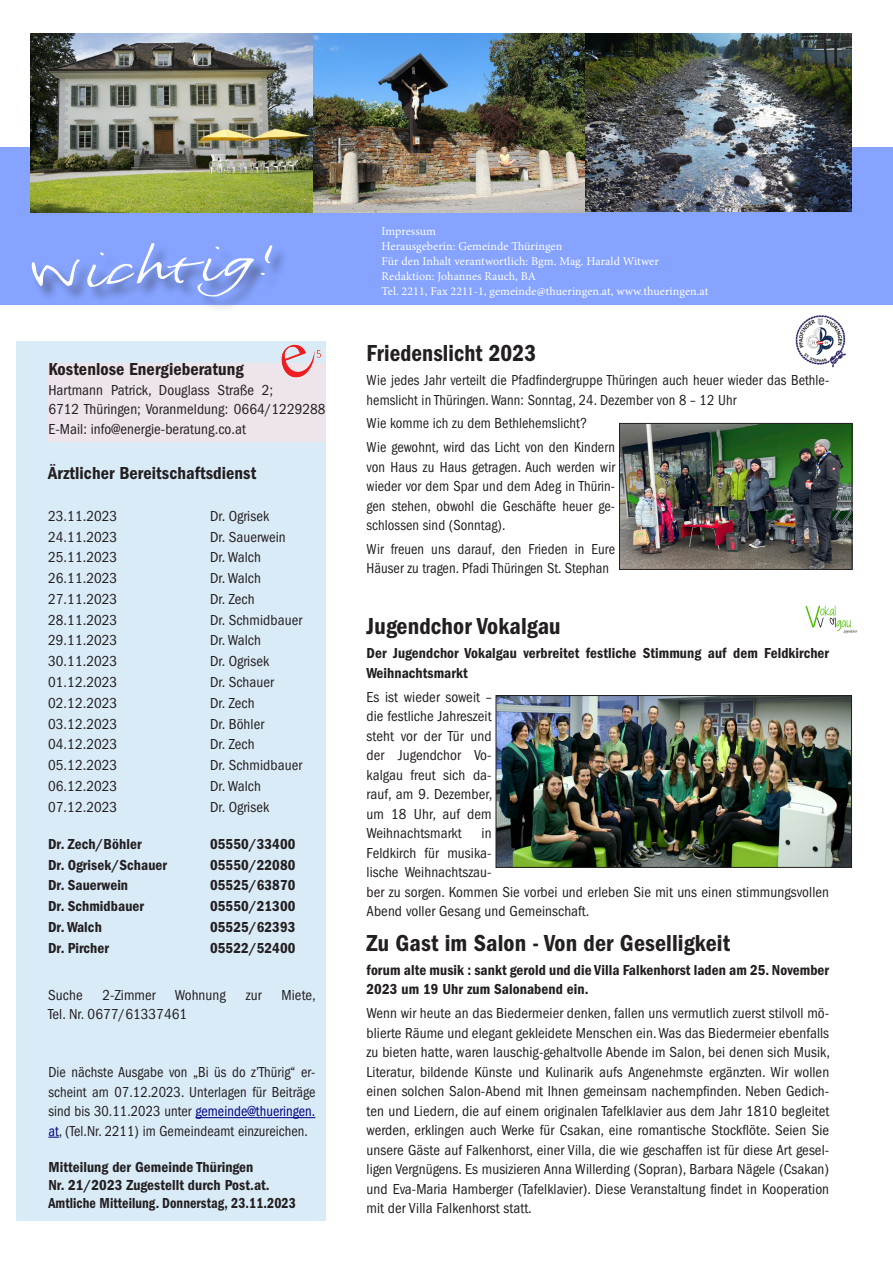
<style>
.page{position:relative;width:893px;height:1263px;background:#fff}
.page>*{position:absolute;margin:0;border:0;box-sizing:border-box;transform-origin:0 0}
.Titel_16pt{font:24px "ITC Franklin Gothic Std Dm Cd";letter-spacing:.005em;color:#231f20}
.Titel_16pt-2{font:24px "ITC Franklin Gothic Std Dm Cd";letter-spacing:.005em;color:#231f20;scale:.96 1}
.Titel_12pt{font:18px "ITC Franklin Gothic Std Dm Cd";letter-spacing:.005em;color:#231f20}
.Titel_16pt-3{font:condensed 15px/19.5px "ITC Franklin Gothic Std";letter-spacing:.005em;color:#231f20;text-align:justify}
.Titel_16pt-4{font:condensed 15px/19.5px "ITC Franklin Gothic Std";letter-spacing:.005em;color:#231f20;scale:.96 1}
.Titel_16pt-5{font:15px/19.5px "ITC Franklin Gothic Std Dm Cd";letter-spacing:.005em;color:#231f20}
.Fließtext{font:condensed 15px/19.5px "ITC Franklin Gothic Std";letter-spacing:.005em;color:#231f20;text-align:justify;scale:.96 1}
.Fließtext-2{font:condensed 15px/19.5px "ITC Franklin Gothic Std";letter-spacing:.005em;color:#231f20}
.Fließtext_halbfett{font:15px "ITC Franklin Gothic Std Dm Cd";letter-spacing:.005em;color:#231f20}
.Titel_16pt-6{font:15px "ITC Franklin Gothic Std Dm Cd";letter-spacing:.005em;color:#231f20;scale:.93 1}
.Titel_12pt-2{font:15px "ITC Franklin Gothic Std Dm Cd";letter-spacing:.005em;color:#231f20}
.t1{font:12px "Minion Pro";letter-spacing:.005em;color:#fff}
.s1{color:#000080}
</style>
<div class="page">
<div style="left:0;top:147px;width:893px;height:158px;background:#85a3ff"></div>
<div style="left:32px;top:244px;width:256px;height:69px;background:#231f20;opacity:.5"></div>
<svg style="left:31px;top:243px;width:244px;height:54px"></svg>
<img style="left:243px;top:33px;width:608px;height:180px">
<img style="left:31px;top:33px;width:282px;height:179px">
<div style="left:16px;top:341px;width:310px;height:879px;background:#daebf8"></div>
<hr style="left:196px;top:1117px;width:119px;height:1px;background:#000080">
<div style="left:48px;top:363px;width:278px;height:78px;background:#ede4ec"></div>
<img style="left:281px;top:344px;width:40px;height:34px">
<img style="left:621px;top:425px;width:229px;height:143px">
<div style="left:619px;top:423px;width:233px;height:147px;border:1px solid #231f20"></div>
<img style="left:795px;top:315px;width:52px;height:52px">
<img style="left:805px;top:605px;width:52px;height:28px">
<img style="left:498px;top:697px;width:352px;height:168px">
<div style="left:496px;top:695px;width:356px;height:172px;border:1px solid #231f20"></div>
<p class="Titel_12pt" style="left:48px;top:359px;width:197px">Kostenlose Energieberatung</p>
<p class="Fließtext-2" style="left:48px;top:380px;width:279px">Hartmann Patrick, Douglass Straße 2;<br>6712 Thüringen; Voranmeldung: 0664/1229288<br>E-Mail: info@energie-beratung.co.at</p>
<p class="Titel_12pt" style="left:48px;top:463px;width:210px">Ärztlicher Bereitschaftsdienst</p>
<p class="Titel_16pt-3" style="left:48px;top:506px;width:71px">23.11.2023</p>
<p class="Titel_16pt-3" style="left:210px;top:506px;width:61px">Dr. Ogrisek</p>
<p class="Titel_16pt-3" style="left:48px;top:527px;width:71px">24.11.2023</p>
<p class="Titel_16pt-3" style="left:210px;top:527px;width:77px">Dr. Sauerwein</p>
<p class="Titel_16pt-3" style="left:48px;top:548px;width:71px">25.11.2023</p>
<p class="Titel_16pt-3" style="left:210px;top:548px;width:52px">Dr. Walch</p>
<p class="Titel_16pt-3" style="left:48px;top:568px;width:71px">26.11.2023</p>
<p class="Titel_16pt-3" style="left:210px;top:568px;width:52px">Dr. Walch</p>
<p class="Titel_16pt-3" style="left:48px;top:589px;width:71px">27.11.2023</p>
<p class="Titel_16pt-3" style="left:210px;top:589px;width:46px">Dr. Zech</p>
<p class="Titel_16pt-3" style="left:48px;top:610px;width:71px">28.11.2023</p>
<p class="Titel_16pt-3" style="left:210px;top:610px;width:94px">Dr. Schmidbauer</p>
<p class="Titel_16pt-3" style="left:48px;top:631px;width:71px">29.11.2023</p>
<p class="Titel_16pt-3" style="left:210px;top:631px;width:52px">Dr. Walch</p>
<p class="Titel_16pt-3" style="left:48px;top:652px;width:71px">30.11.2023</p>
<p class="Titel_16pt-3" style="left:210px;top:652px;width:61px">Dr. Ogrisek</p>
<p class="Titel_16pt-3" style="left:48px;top:672px;width:71px">01.12.2023</p>
<p class="Titel_16pt-3" style="left:210px;top:672px;width:65px">Dr. Schauer</p>
<p class="Titel_16pt-3" style="left:48px;top:693px;width:71px">02.12.2023</p>
<p class="Titel_16pt-3" style="left:210px;top:693px;width:46px">Dr. Zech</p>
<p class="Titel_16pt-3" style="left:48px;top:714px;width:71px">03.12.2023</p>
<p class="Titel_16pt-3" style="left:210px;top:714px;width:56px">Dr. Böhler</p>
<p class="Titel_16pt-3" style="left:48px;top:735px;width:71px">04.12.2023</p>
<p class="Titel_16pt-3" style="left:210px;top:735px;width:46px">Dr. Zech</p>
<p class="Titel_16pt-3" style="left:48px;top:755px;width:71px">05.12.2023</p>
<p class="Titel_16pt-3" style="left:210px;top:755px;width:94px">Dr. Schmidbauer</p>
<p class="Titel_16pt-3" style="left:48px;top:776px;width:71px">06.12.2023</p>
<p class="Titel_16pt-3" style="left:210px;top:776px;width:52px">Dr. Walch</p>
<p class="Titel_16pt-3" style="left:48px;top:797px;width:71px">07.12.2023</p>
<p class="Titel_16pt-3" style="left:210px;top:797px;width:61px">Dr. Ogrisek</p>
<p class="Titel_16pt-5" style="left:48px;top:834px;width:95px">Dr. Zech/Böhler</p>
<p class="Titel_16pt-5" style="left:210px;top:834px;width:87px">05550/33400</p>
<p class="Fließtext_halbfett" style="left:48px;top:856px;width:121px">Dr. Ogrisek/Schauer</p>
<p class="Fließtext_halbfett" style="left:210px;top:856px;width:87px">05550/22080</p>
<p class="Fließtext_halbfett" style="left:48px;top:877px;width:82px">Dr. Sauerwein</p>
<p class="Fließtext_halbfett" style="left:210px;top:877px;width:87px">05525/63870</p>
<p class="Fließtext_halbfett" style="left:48px;top:898px;width:98px">Dr. Schmidbauer</p>
<p class="Fließtext_halbfett" style="left:210px;top:898px;width:87px">05550/21300</p>
<p class="Fließtext_halbfett" style="left:48px;top:918px;width:55px">Dr. Walch</p>
<p class="Fließtext_halbfett" style="left:210px;top:918px;width:87px">05525/62393</p>
<p class="Titel_12pt-2" style="left:48px;top:939px;width:63px">Dr. Pircher</p>
<p class="Titel_12pt-2" style="left:210px;top:939px;width:87px">05522/52400</p>
<p class="Fließtext-2" style="left:48px;top:985px;width:36px">Suche</p>
<p class="Fließtext-2" style="left:103px;top:985px;width:55px">2-Zimmer</p>
<p class="Fließtext-2" style="left:175px;top:985px;width:53px">Wohnung</p>
<p class="Fließtext-2" style="left:246px;top:985px;width:17px">zur</p>
<p class="Fließtext-2" style="left:281px;top:985px;width:36px">Miete,</p>
<p class="Fließtext-2" style="left:48px;top:1004px;width:141px">Tel. Nr. 0677/61337461</p>
<p class="Fließtext" style="left:48px;top:1062px;width:280px">Die nächste Ausgabe von „Bi üs do z’Thürig“ er&shy;scheint am 07.12.2023. Unterlagen für Beiträge sind bis 30.11.2023 unter <span class="s1">gemeinde@thueringen. at</span>, (Tel.Nr. 2211) im Gemeindeamt einzureichen.</p>
<p class="Titel_16pt-5" style="left:48px;top:1157px;width:206px">Mitteilung der Gemeinde Thüringen</p>
<p class="Titel_16pt-5" style="left:48px;top:1175px;width:223px">Nr. 21/2023 Zugestellt durch Post.at.</p>
<p class="Titel_16pt-6" style="left:48px;top:1194px;width:268px">Amtliche Mitteilung. Donnerstag, 23.11.2023</p>
<p class="t1" style="left:382px;top:223px;width:56px">Impressum</p>
<p class="t1" style="left:382px;top:238px;width:182px">Herausgeberin: Gemeinde Thüringen</p>
<p class="t1" style="left:382px;top:253px;width:279px">Für den Inhalt verantwortlich: Bgm. Mag. Harald Witwer</p>
<p class="t1" style="left:382px;top:268px;width:156px">Redaktion: Johannes Rauch, BA</p>
<p class="t1" style="left:382px;top:283px;width:328px">Tel. 2211, Fax 2211-1, gemeinde@thueringen.at, www.thueringen.at</p>
<p class="Titel_16pt-2" style="left:367px;top:340px;width:178px">Friedenslicht 2023</p>
<p class="Titel_16pt-4" style="left:367px;top:370px;width:483px">Wie jedes Jahr verteilt die Pfadfindergruppe Thüringen auch heuer wieder das Bethle&shy;hemslicht in Thüringen. Wann: Sonntag, 24. Dezember von 8 – 12 Uhr</p>
<p class="Titel_16pt-4" style="left:367px;top:414px;width:231px">Wie komme ich zu dem Bethlehemslicht?</p>
<p class="Titel_16pt-4" style="left:367px;top:438px;width:260px;text-align:justify">Wie gewohnt, wird das Licht von den Kindern von Haus zu Haus getragen. Auch werden wir wieder vor dem Spar und dem Adeg in Thürin&shy;gen stehen, obwohl die Geschäfte heuer ge&shy;schlossen sind (Sonntag).</p>
<p class="Titel_16pt-4" style="left:367px;top:539px;width:260px">Wir freuen uns darauf, den Frieden in Eure<br>Häuser zu tragen. Pfadi Thüringen St. Stephan</p>
<p class="Titel_16pt" style="left:367px;top:613px;width:196px">Jugendchor Vokalgau</p>
<p class="Titel_16pt-5" style="left:367px;top:644px;width:464px">Der Jugendchor Vokalgau verbreitet festliche Stimmung auf dem Feldkircher<br>Weihnachtsmarkt</p>
<p class="Titel_16pt-3" style="left:367px;top:687px;width:127px">Es ist wieder soweit – die festliche Jahreszeit steht vor der Tür und der Jugendchor Vo&shy;kalgau freut sich da&shy;rauf, am 9. Dezember, um 18 Uhr, auf dem Weihnachtsmarkt</p>
<p class="Titel_16pt-3" style="left:367px;top:823px;width:464px;text-align:left;text-indent:115px">in<br>Feldkirch für musika-<br>lische Weihnachtszau-<br>ber zu sorgen. Kommen Sie vorbei und erleben Sie mit uns einen stimmungsvollen Abend voller Gesang und Gemeinschaft.</p>
<p class="Titel_16pt" style="left:367px;top:929px;width:365px">Zu Gast im Salon - Von der Geselligkeit</p>
<p class="Titel_16pt-5" style="left:367px;top:960px;width:464px">forum alte musik : sankt gerold und die Villa Falkenhorst laden am 25. November<br>2023 um 19 Uhr zum Salonabend ein.</p>
<p class="Titel_16pt-3" style="left:367px;top:1003px;width:465px">Wenn wir heute an das Biedermeier denken, fallen uns vermutlich zuerst stilvoll mö&shy;blierte Räume und elegant gekleidete Menschen ein. Was das Biedermeier ebenfalls zu bieten hatte, waren lauschig-gehaltvolle Abende im Salon, bei denen sich Musik, Literatur, bildende Künste und Kulinarik aufs Angenehmste ergänzten. Wir wollen einen solchen Salon-Abend mit Ihnen gemeinsam nachempfinden. Neben Gedich&shy;ten und Liedern, die auf einem originalen Tafelklavier aus dem Jahr 1810 begleitet werden, erklingen auch Werke für Csakan, eine romantische Stockflöte. Seien Sie unsere Gäste auf Falkenhorst, einer Villa, die wie geschaffen ist für diese Art gesel&shy;ligen Vergnügens. Es musizieren Anna Willerding (Sopran), Barbara Nägele (Csakan) und Eva-Maria Hamberger (Tafelklavier). Diese Veranstaltung findet in Kooperation mit der Villa Falkenhorst statt.</p>
</div>
